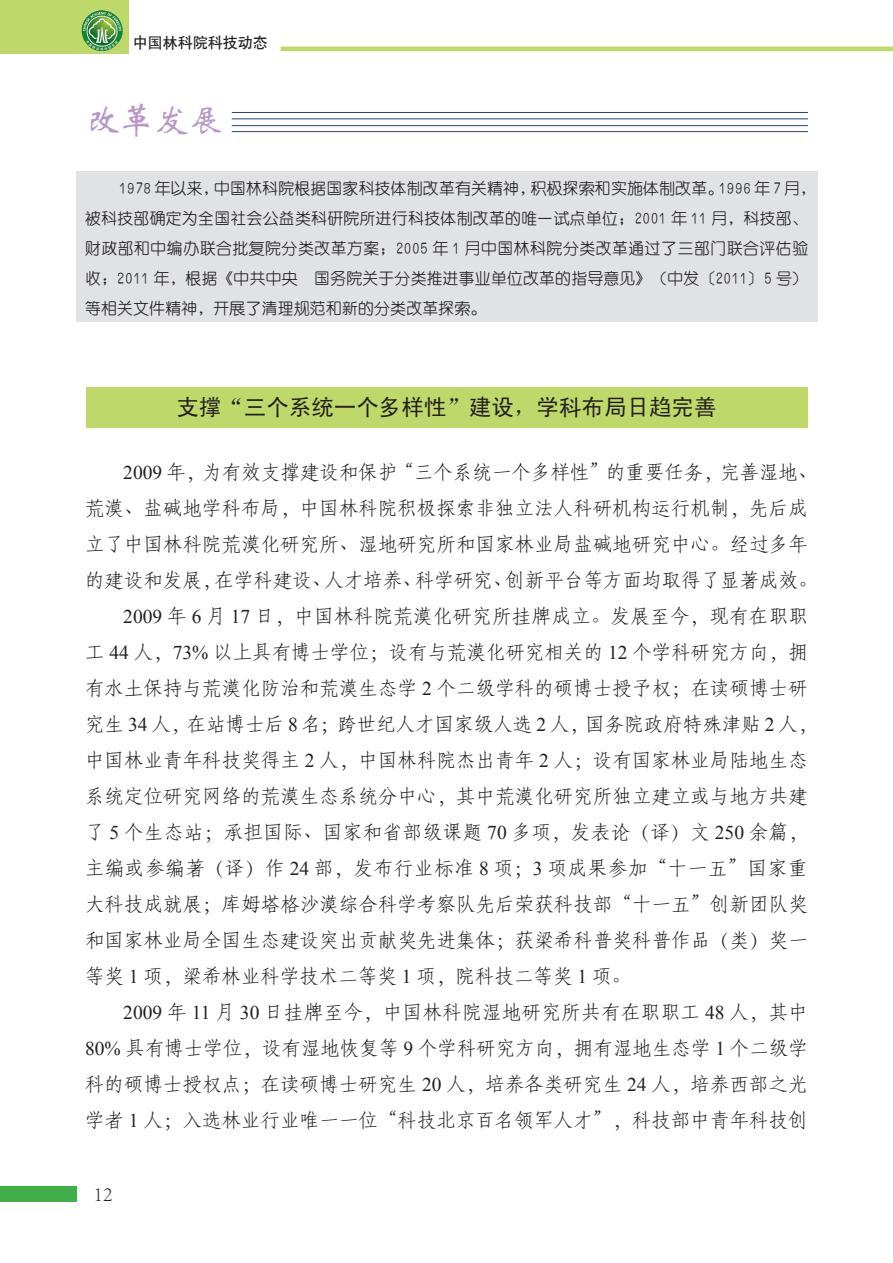
<style>
.page{position:relative;width:893px;height:1263px;background:#fff}
.page>*{position:absolute;margin:0;border:0;box-sizing:border-box;transform-origin:0 0}
.栏目{font:34.5px "ST Xinwei";color:#b798c7}
.标题{font:22.5px "Sim Hei";color:#231f20}
.t1{font:300 21px "Adobe Song Std";color:#231f20}
.段落样式2{font:19.5px/36px "Fang Song GB2312";color:#231f20}
.摘要{font:15.75px/30px "H Ye 2 gj";letter-spacing:.02em;color:#231f20}
.t2{font:15px "H Yb 1 gj";color:#231f20}
.s1{font-family:"Times New Roman"}
.s2{font-family:"Adobe Song Std";font-weight:300}
</style>
<div class="page">
<div style="left:0;top:0;width:128px;height:54px;background:#bed86a"></div>
<img style="left:82px;top:10px;width:41px;height:41px">
<hr style="left:281px;top:47px;width:612px;height:4px;background:#bed86a">
<div style="left:0;top:1186px;width:77px;height:16px;background:#40ae49"></div>
<div style="left:77px;top:171px;width:741px;height:151px;background:#e1e2e4"></div>
<div style="left:87px;top:387px;width:721px;height:40px;background:#bed86a"></div>
<hr style="left:232px;top:131px;width:576px;height:1px;background:#253f8e">
<hr style="left:232px;top:125px;width:576px;height:1px;background:#253f8e">
<hr style="left:232px;top:119px;width:576px;height:1px;background:#253f8e">
<hr style="left:232px;top:112px;width:576px;height:1px;background:#253f8e">
<p class="t2" style="left:133px;top:35px;width:136px">中国林科院科技动态</p>
<p class="栏目" style="left:85px;top:103px;width:139px">改革发展</p>
<p class="摘要" style="left:85px;top:173px;width:732px;text-indent:34px">1978 年以来，中国林科院根据国家科技体制改革有关精神，积极探索和实施体制改革。1996 年 7 月，被科技部确定为全国社会公益类科研院所进行科技体制改革的唯一试点单位；2001 年 11 月，科技部、财政部和中编办联合批复院分类改革方案；2005 年 1 月中国林科院分类改革通过了三部门联合评估验收；2011 年，根据《中共中央 国务院关于分类推进事业单位改革的指导意见》（中发〔2011〕5 号）等相关文件精神，开展了清理规范和新的分类改革探索。</p>
<p class="标题" style="left:176px;top:396px;width:542px">支撑“三个系统一个多样性”建设，学科布局日趋完善</p>
<p class="段落样式2" style="left:85px;top:454px;width:734px;text-indent:38px"><span class="s1">2009</span> 年<span class="s2">，</span>为有效支撑建设和保护<span class="s2">“</span>三个系统一个多样性<span class="s2">”</span>的重要任务<span class="s2">，</span>完善湿地<span class="s2">、</span>荒漠<span class="s2">、</span>盐碱地学科布局<span class="s2">，</span>中国林科院积极探索非独立法人科研机构运行机制<span class="s2">，</span>先后成立了中国林科院荒漠化研究所<span class="s2">、</span>湿地研究所和国家林业局盐碱地研究中心<span class="s2">。</span>经过多年的建设和发展<span class="s2">，</span>在学科建设<span class="s2">、</span>人才培养<span class="s2">、</span>科学研究<span class="s2">、</span>创新平台等方面均取得了显著成效<span class="s2">。</span></p>
<p class="段落样式2" style="left:85px;top:598px;width:734px;text-indent:38px"><span class="s1">2009</span> 年 <span class="s1">6</span> 月 <span class="s1">17</span> 日<span class="s2">，</span>中国林科院荒漠化研究所挂牌成立<span class="s2">。</span>发展至今<span class="s2">，</span>现有在职职工 <span class="s1">44</span> 人<span class="s2">，</span><span class="s1">73%</span> 以上具有博士学位<span class="s2">；</span>设有与荒漠化研究相关的 <span class="s1">12</span> 个学科研究方向<span class="s2">，</span>拥有水土保持与荒漠化防治和荒漠生态学 <span class="s1">2</span> 个二级学科的硕博士授予权<span class="s2">；</span>在读硕博士研究生 <span class="s1">34</span> 人<span class="s2">，</span>在站博士后 <span class="s1">8</span> 名<span class="s2">；</span>跨世纪人才国家级人选 <span class="s1">2</span> 人<span class="s2">，</span>国务院政府特殊津贴 <span class="s1">2</span> 人<span class="s2">，</span>中国林业青年科技奖得主 <span class="s1">2</span> 人<span class="s2">，</span>中国林科院杰出青年 <span class="s1">2</span> 人<span class="s2">；</span>设有国家林业局陆地生态系统定位研究网络的荒漠生态系统分中心<span class="s2">，</span>其中荒漠化研究所独立建立或与地方共建了 <span class="s1">5</span> 个生态站<span class="s2">；</span>承担国际<span class="s2">、</span>国家和省部级课题 <span class="s1">70</span> 多项<span class="s2">，</span>发表论<span class="s2">（</span>译<span class="s2">）</span>文 <span class="s1">250</span> 余篇<span class="s2">，</span>主编或参编著<span class="s2">（</span>译<span class="s2">）</span>作 <span class="s1">24</span> 部<span class="s2">，</span>发布行业标准 <span class="s1">8</span> 项<span class="s2">；</span><span class="s1">3</span> 项成果参加<span class="s2">“</span>十一五<span class="s2">”</span>国家重大科技成就展<span class="s2">；</span>库姆塔格沙漠综合科学考察队先后荣获科技部<span class="s2">“</span>十一五<span class="s2">”</span>创新团队奖和国家林业局全国生态建设突出贡献奖先进集体<span class="s2">；</span>获梁希科普奖科普作品<span class="s2">（</span>类<span class="s2">）</span>奖一等奖 <span class="s1">1</span> 项<span class="s2">，</span>梁希林业科学技术二等奖 <span class="s1">1</span> 项<span class="s2">，</span>院科技二等奖 <span class="s1">1</span> 项<span class="s2">。</span></p>
<p class="段落样式2" style="left:85px;top:994px;width:725px;text-align:justify;text-indent:38px"><span class="s1">2009</span> 年 <span class="s1">11</span> 月 <span class="s1">30</span> 日挂牌至今<span class="s2">，</span>中国林科院湿地研究所共有在职职工 <span class="s1">48</span> 人<span class="s2">，</span>其中<span class="s1">80%</span> 具有博士学位<span class="s2">，</span>设有湿地恢复等 <span class="s1">9</span> 个学科研究方向<span class="s2">，</span>拥有湿地生态学 <span class="s1">1</span> 个二级学科的硕博士授权点<span class="s2">；</span>在读硕博士研究生 <span class="s1">20</span> 人<span class="s2">，</span>培养各类研究生 <span class="s1">24</span> 人<span class="s2">，</span>培养西部之光学者 <span class="s1">1</span> 人<span class="s2">；</span>入选林业行业唯一一位<span class="s2">“</span>科技北京百名领军人才<span class="s2">”，</span>科技部中青年科技创</p>
<p class="t1" style="left:94px;top:1182px;width:21px">12</p>
</div>
